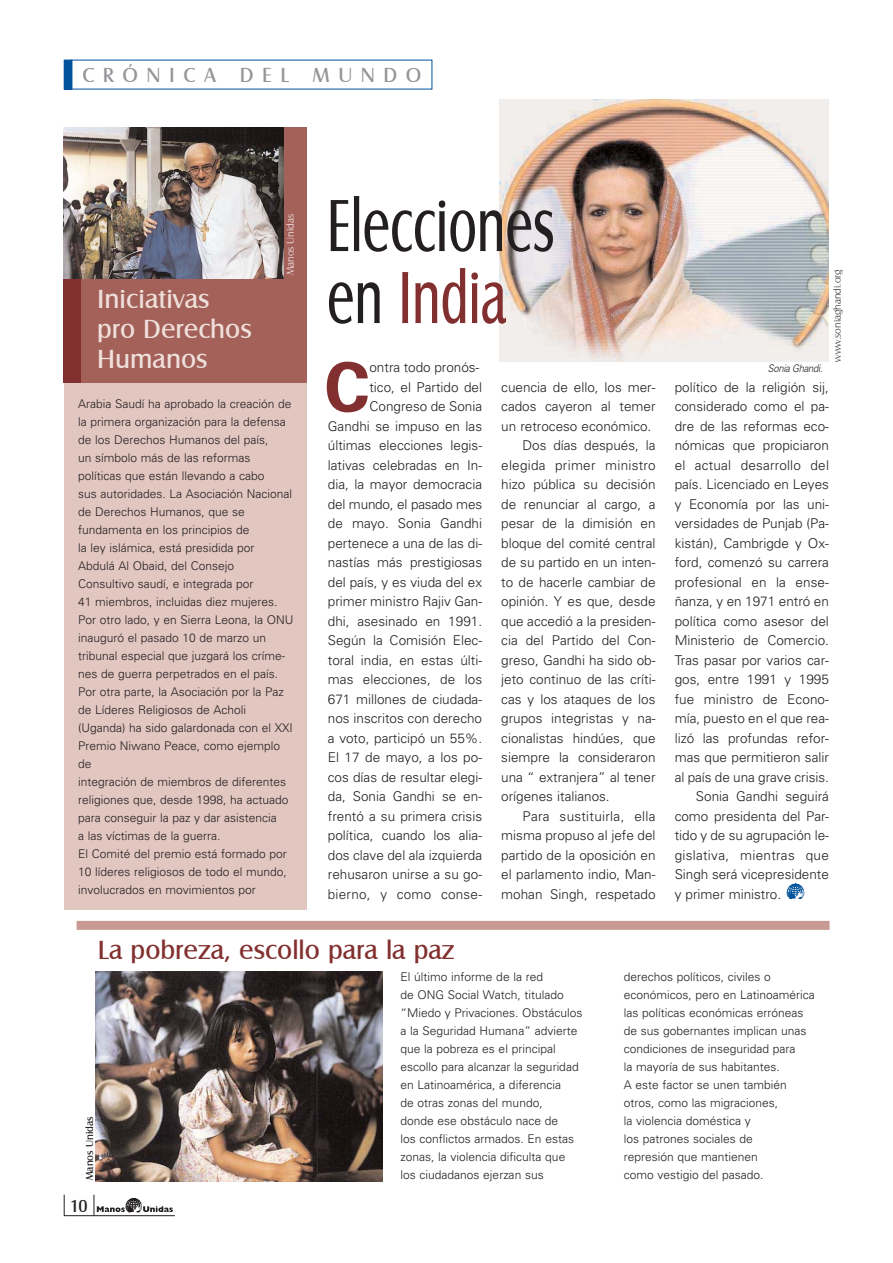
<style>
.page{position:relative;width:893px;height:1263px;background:#fff}
.page>*{position:absolute;margin:0;border:0;box-sizing:border-box;transform-origin:0 0}
.t1{font:76.5px/72px "Castle T";color:#231f20;scale:.67 1}
.t2{font:700 67.5px "Univers";color:#82302f}
.t3{font:27px/30px "Castle T";color:#efe0db}
.t4{font:27px "Castle T";color:#82302f}
.t5{font:21px "Castle T";letter-spacing:.405em;color:#939598}
.t6{font:18px "Castle T";color:#231f20}
.t7{font:300 13.5px/19.5px "Univers";color:#231f20;text-align:right}
.t8{font:300 13.5px "Univers";letter-spacing:.02em;color:#231f20}
.t9{font:300 12px/18px "Univers";color:#231f20}
.t10{font:10.5px "Castle T Ligh";color:#231f20}
.t11{font:italic 300 10.5px "Univers";letter-spacing:-.03em;color:#231f20;scale:.9 1}
.t12{font:10.5px "Castle T";color:#231f20}
.t13{font:10.5px "Castle T Ligh";color:#fff}
.s1{color:#82302f}
</style>
<div class="page">
<div style="left:64px;top:128px;width:242px;height:782px;background:#e2c6c0"></div>
<img style="left:95px;top:971px;width:288px;height:211px">
<div style="left:64px;top:60px;width:8px;height:29px;background:#00529b"></div>
<div style="left:64px;top:128px;width:242px;height:255px;background:#a4615a"></div>
<div style="left:64px;top:128px;width:17px;height:255px;background:#82302f"></div>
<img style="left:64px;top:128px;width:220px;height:151px">
<div style="left:77px;top:921px;width:752px;height:9px;background:#c99a93"></div>
<svg style="left:64px;top:1195px;width:1px;height:20px"></svg>
<hr style="left:64px;top:1215px;width:111px;height:1px;background:#231f20">
<svg style="left:94px;top:1195px;width:79px;height:21px"></svg>
<div style="left:499px;top:94px;width:331px;height:268px;background:linear-gradient(to right,#fff,#fff)"></div>
<img style="left:499px;top:100px;width:329px;height:262px">
<svg style="left:786px;top:884px;width:18px;height:15px"></svg>
<h3 class="t5" style="left:82px;top:61px;width:340px">CRÓNICA DEL MUNDO</h3>
<h3 class="t3" style="left:97px;top:282px;width:156px">Iniciativas pro Derechos<br>Humanos</h3>
<p class="t13" style="left:283px;top:275px;width:62px;rotate:-90deg">Manos Unidas</p>
<p class="t9" style="left:78px;top:396px;width:217px">Arabia Saudí ha aprobado la creación de la primera organización para la defensa de los Derechos Humanos del país,<br>un símbolo más de las reformas políticas que están llevando a cabo<br>sus autoridades. La Asociación Nacional de Derechos Humanos, que se fundamenta en los principios de<br>la ley islámica, está presidida por Abdulá Al Obaid, del Consejo<br>Consultivo saudí, e integrada por<br>41 miembros, incluidas diez mujeres.<br>Por otro lado, y en Sierra Leona, la ONU inauguró el pasado 10 de marzo un tribunal especial que juzgará los críme&shy;nes de guerra perpetrados en el país.<br>Por otra parte, la Asociación por la Paz de Líderes Religiosos de Acholi (Uganda) ha sido galardonada con el XXI Premio Niwano Peace, como ejemplo de<br>integración de miembros de diferentes religiones que, desde 1998, ha actuado para conseguir la paz y dar asistencia<br>a las víctimas de la guerra.<br>El Comité del premio está formado por 10 líderes religiosos de todo el mundo, involucrados en movimientos por</p>
<h1 class="t1" style="left:327px;top:185px;width:340px">Elecciones en <span class="s1">India</span></h1>
<h2 class="t2" style="left:324px;top:363px;width:47px">C</h2>
<p class="t7" style="left:328px;top:359px;width:156px">ontra todo pronós-<br>tico, el Partido del<br>Congreso de Sonia<br>Gandhi se impuso en las últimas elecciones legis&shy;lativas celebradas en In&shy;dia, la mayor democracia del mundo, el pasado mes de mayo. Sonia Gandhi pertenece a una de las di&shy;nastías más prestigiosas del país, y es viuda del ex primer ministro Rajiv Gan&shy;dhi, asesinado en 1991.<br>Según la Comisión Elec&shy;toral india, en estas últi&shy;mas elecciones, de los<br>671 millones de ciudada&shy;nos inscritos con derecho a voto, participó un 55%.<br>El 17 de mayo, a los po&shy;cos días de resultar elegi&shy;da, Sonia Gandhi se en&shy;frentó a su primera crisis política, cuando los alia&shy;dos clave del ala izquierda rehusaron unirse a su go&shy;bierno, y como conse-</p>
<p class="t7" style="left:501px;top:378px;width:156px">cuencia de ello, los mer-</p>
<p class="t7" style="left:501px;top:398px;width:156px">cados cayeron al temer</p>
<p class="t7" style="left:501px;top:417px;width:152px">un retroceso económico.</p>
<p class="t7" style="left:522px;top:437px;width:134px">Dos días después, la</p>
<p class="t8" style="left:501px;top:460px;width:156px">elegida primer ministro</p>
<p class="t7" style="left:501px;top:476px;width:156px">hizo pública su decisión</p>
<p class="t7" style="left:501px;top:495px;width:156px">de renunciar al cargo, a</p>
<p class="t7" style="left:501px;top:515px;width:156px">pesar de la dimisión en</p>
<p class="t7" style="left:501px;top:534px;width:156px">bloque del comité central</p>
<p class="t7" style="left:501px;top:554px;width:156px">de su partido en un inten-</p>
<p class="t7" style="left:501px;top:573px;width:156px">to de hacerle cambiar de</p>
<p class="t7" style="left:501px;top:593px;width:156px">opinión. Y es que, desde</p>
<p class="t7" style="left:501px;top:612px;width:156px">que accedió a la presiden-</p>
<p class="t7" style="left:501px;top:632px;width:156px">cia del Partido del Con-</p>
<p class="t7" style="left:501px;top:651px;width:156px">greso, Gandhi ha sido ob-</p>
<p class="t7" style="left:501px;top:671px;width:156px">jeto continuo de las críti-</p>
<p class="t7" style="left:501px;top:690px;width:156px">cas y los ataques de los</p>
<p class="t7" style="left:501px;top:710px;width:156px">grupos integristas y na-</p>
<p class="t7" style="left:501px;top:729px;width:156px">cionalistas hindúes, que</p>
<p class="t7" style="left:501px;top:749px;width:156px">siempre la consideraron</p>
<p class="t7" style="left:501px;top:768px;width:156px">una “ extranjera” al tener</p>
<p class="t7" style="left:501px;top:788px;width:110px">orígenes italianos.</p>
<p class="t8" style="left:522px;top:811px;width:134px">Para sustituirla, ella</p>
<p class="t7" style="left:501px;top:827px;width:156px">misma propuso al jefe del</p>
<p class="t7" style="left:501px;top:846px;width:156px">partido de la oposición en</p>
<p class="t7" style="left:501px;top:866px;width:156px">el parlamento indio, Man-</p>
<p class="t7" style="left:501px;top:885px;width:156px">mohan Singh, respetado</p>
<h3 class="t4" style="left:98px;top:932px;width:358px">La pobreza, escollo para la paz</h3>
<p class="t11" style="left:768px;top:364px;width:62px">Sonia Ghandi.</p>
<p class="t10" style="left:830px;top:362px;width:94px;rotate:-90deg">www.soniaghandi.org</p>
<p class="t7" style="left:674px;top:378px;width:156px">político de la religión sij,</p>
<p class="t7" style="left:674px;top:398px;width:156px">considerado como el pa-</p>
<p class="t7" style="left:674px;top:417px;width:156px">dre de las reformas eco-</p>
<p class="t7" style="left:674px;top:437px;width:156px">nómicas que propiciaron</p>
<p class="t7" style="left:674px;top:456px;width:156px">el actual desarrollo del</p>
<p class="t7" style="left:674px;top:476px;width:156px">país. Licenciado en Leyes</p>
<p class="t7" style="left:674px;top:495px;width:156px">y Economía por las uni-</p>
<p class="t7" style="left:674px;top:515px;width:156px">versidades de Punjab (Pa-</p>
<p class="t7" style="left:674px;top:534px;width:156px">kistán), Cambrigde y Ox-</p>
<p class="t7" style="left:674px;top:554px;width:156px">ford, comenzó su carrera</p>
<p class="t7" style="left:674px;top:573px;width:156px">profesional en la ense-</p>
<p class="t7" style="left:674px;top:593px;width:156px">ñanza, y en 1971 entró en</p>
<p class="t7" style="left:674px;top:612px;width:156px">política como asesor del</p>
<p class="t7" style="left:674px;top:632px;width:156px">Ministerio de Comercio.</p>
<p class="t7" style="left:674px;top:651px;width:156px">Tras pasar por varios car-</p>
<p class="t7" style="left:674px;top:671px;width:156px">gos, entre 1991 y 1995</p>
<p class="t7" style="left:674px;top:690px;width:156px">fue ministro de Econo-</p>
<p class="t7" style="left:674px;top:710px;width:156px">mía, puesto en el que rea-</p>
<p class="t7" style="left:674px;top:729px;width:156px">lizó las profundas refor-</p>
<p class="t7" style="left:674px;top:749px;width:156px">mas que permitieron salir</p>
<p class="t7" style="left:674px;top:768px;width:156px">al país de una grave crisis.</p>
<p class="t7" style="left:696px;top:788px;width:134px">Sonia Gandhi seguirá</p>
<p class="t7" style="left:674px;top:807px;width:156px">como presidenta del Par-</p>
<p class="t7" style="left:674px;top:827px;width:156px">tido y de su agrupación le-</p>
<p class="t8" style="left:674px;top:850px;width:156px">gislativa, mientras que</p>
<p class="t7" style="left:674px;top:866px;width:156px">Singh será vicepresidente</p>
<p class="t7" style="left:674px;top:885px;width:108px">y primer ministro.</p>
<p class="t12" style="left:83px;top:1180px;width:65px;rotate:-90deg">Manos Unidas</p>
<h3 class="t6" style="left:70px;top:1194px;width:19px">10</h3>
<p class="t9" style="left:400px;top:969px;width:183px">El último informe de la red<br>de ONG Social Watch, titulado “Miedo y Privaciones. Obstáculos a la Seguridad Humana” advierte que la pobreza es el principal escollo para alcanzar la seguridad en Latinoamérica, a diferencia<br>de otras zonas del mundo,<br>donde ese obstáculo nace de<br>los conflictos armados. En estas zonas, la violencia dificulta que los ciudadanos ejerzan sus</p>
<p class="t9" style="left:623px;top:969px;width:193px">derechos políticos, civiles o económicos, pero en Latinoamérica las políticas económicas erróneas de sus gobernantes implican unas condiciones de inseguridad para<br>la mayoría de sus habitantes.<br>A este factor se unen también otros, como las migraciones,<br>la violencia doméstica y<br>los patrones sociales de<br>represión que mantienen<br>como vestigio del pasado.</p>
</div>
